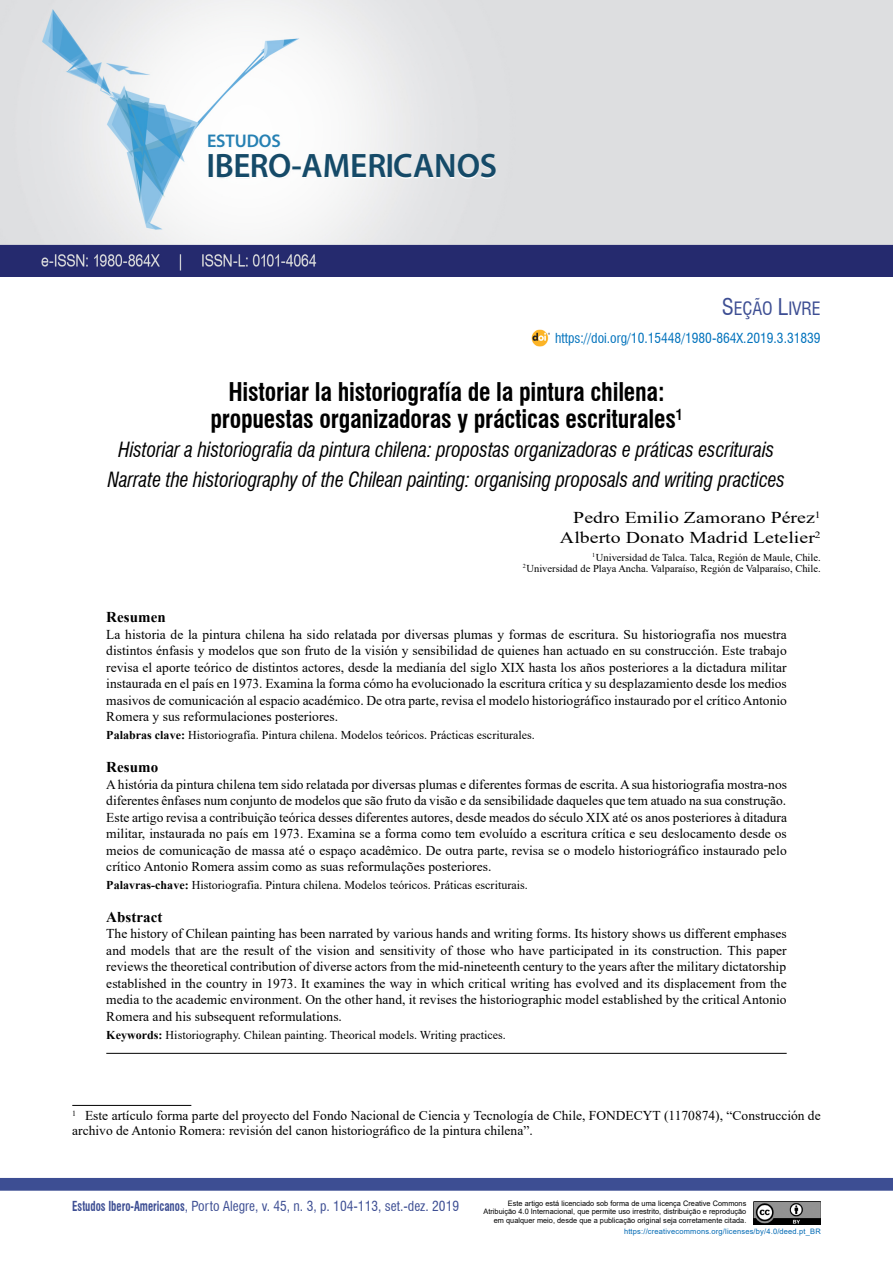
<style>
.page{position:relative;width:893px;height:1263px;background:#fff}
.page>*{position:absolute;margin:0;border:0;box-sizing:border-box;transform-origin:0 0}
.t1{font:600 34.05px "Myriad Pro";letter-spacing:-.005em;color:#154a68}
.t2{font:700 condensed 25.2px/27px "Swiss 721 BT";letter-spacing:-.01em;color:#000;text-align:center;scale:.95 1}
.t3{font:italic condensed 20.4px/29.5px "Swiss 721 BT";letter-spacing:-.01em;color:#000;text-align:center;scale:.95 1}
.t4{font:600 18.3px "Myriad Pro";letter-spacing:-.005em;color:#2580b3}
.t5{font:18px "Swiss 721 BT Roman Condensed SC800";letter-spacing:-.01em;color:#3d4e93}
.t6{font:16.5px/19.5px "Times New Roman";color:#000;text-align:right;scale:1.2 1}
.t7{font:700 15px "Times New Roman";letter-spacing:.005em;color:#000}
.t8{font:13.5px/16.5px "Times New Roman";color:#000;text-align:justify}
.t9{font:condensed 13.5px "Swiss 721 BT";color:#3d4e93}
.t10{font:condensed 13.5px "Swiss 721 BT";color:#0072bc}
.t11{font:12px "Times New Roman";color:#000}
.t12{font:10.5px/11.2px "Times New Roman";color:#000;text-align:right}
.t13{font:7.5px/8.2px "Arial";letter-spacing:.005em;color:#000;text-align:right}
.t14{font:7.5px "Arial";letter-spacing:.025em;color:#0069b4}
.s1{font-size:22.5px}
.s2{font-weight:700}
</style>
<div class="page">
<img style="left:531px;top:330px;width:19px;height:17px">
<img style="left:0;top:0;width:893px;height:276px">
<div style="left:1px;top:1179px;width:891px;height:11px;background:#3d4e93"></div>
<div style="left:0;top:1178px;width:893px;height:13px;border:2px solid #3d4e93"></div>
<img style="left:754px;top:1201px;width:66px;height:24px">
<hr style="left:106px;top:1053px;width:681px;height:1px;background:#000">
<hr style="left:72px;top:1105px;width:119px;height:1px;background:#000">
<h3 class="t4" style="left:207px;top:129px;width:75px">ESTUDOS</h3>
<h1 class="t1" style="left:207px;top:144px;width:292px">IBERO-AMERICANOS</h1>
<h3 class="t5" style="left:722px;top:297px;width:100px"><span class="s1">S</span>EÇÃO <span class="s1">L</span>IVRE</h3>
<p class="t10" style="left:555px;top:329px;width:267px">https://doi.org/10.15448/1980-864X.2019.3.31839</p>
<h2 class="t2" style="left:210px;top:378px;width:499px">Historiar la historiografía de la pintura chilena: propuestas organizadoras y prácticas escriturales<sup>1</sup></h2>
<h3 class="t3" style="left:108px;top:435px;width:714px">Historiar a historiografia da pintura chilena: propostas organizadoras e práticas escriturais<br>Narrate the historiography of the Chilean painting: organising proposals and writing practices</h3>
<p class="t6" style="left:560px;top:508px;width:219px">Pedro Emilio Zamorano Pérez<sup>1<br></sup>Alberto Donato Madrid Letelier<sup>2</sup></p>
<p class="t12" style="left:523px;top:551px;width:299px"><sup>1</sup>Universidad de Talca. Talca, Región de Maule, Chile.<br><sup>2</sup>Universidad de Playa Ancha. Valparaíso, Región de Valparaíso, Chile.</p>
<p class="t7" style="left:106px;top:606px;width:61px">Resumen</p>
<p class="t8" style="left:106px;top:626px;width:682px">La historia de la pintura chilena ha sido relatada por diversas plumas y formas de escritura. Su historiografía nos muestra distintos énfasis y modelos que son fruto de la visión y sensibilidad de quienes han actuado en su construcción. Este trabajo revisa el aporte teórico de distintos actores, desde la medianía del siglo XIX hasta los años posteriores a la dictadura militar instaurada en el país en 1973. Examina la forma cómo ha evolucionado la escritura crítica y su desplazamiento desde los medios masivos de comunicación al espacio académico. De otra parte, revisa el modelo historiográfico instaurado por el crítico Antonio Romera y sus reformulaciones posteriores.</p>
<p class="t11" style="left:106px;top:727px;width:430px"><span class="s2">Palabras clave:</span> Historiografía. Pintura chilena. Modelos teóricos. Prácticas escriturales.</p>
<p class="t7" style="left:106px;top:756px;width:53px">Resumo</p>
<p class="t8" style="left:106px;top:775px;width:682px">A história da pintura chilena tem sido relatada por diversas plumas e diferentes formas de escrita. A sua historiografia mostra-nos diferentes ênfases num conjunto de modelos que são fruto da visão e da sensibilidade daqueles que tem atuado na sua construção.<br>Este artigo revisa a contribuição teórica desses diferentes autores, desde meados do século XIX até os anos posteriores à ditadura militar, instaurada no país em 1973. Examina se a forma como tem evoluído a escritura crítica e seu deslocamento desde os meios de comunicação de massa até o espaço acadêmico. De outra parte, revisa se o modelo historiográfico instaurado pelo crítico Antonio Romera assim como as suas reformulações posteriores.</p>
<p class="t11" style="left:106px;top:876px;width:423px"><span class="s2">Palavras-chave:</span> Historiografia. Pintura chilena. Modelos teóricos. Práticas escriturais.</p>
<p class="t7" style="left:106px;top:906px;width:58px">Abstract</p>
<p class="t8" style="left:106px;top:925px;width:682px">The history of Chilean painting has been narrated by various hands and writing forms. Its history shows us different emphases and models that are the result of the vision and sensitivity of those who have participated in its construction. This paper reviews the theoretical contribution of diverse actors from the mid-nineteenth century to the years after the military dictatorship established in the country in 1973. It examines the way in which critical writing has evolved and its displacement from the media to the academic environment. On the other hand, it revises the historiographic model established by the critical Antonio Romera and his subsequent reformulations.</p>
<p class="t11" style="left:106px;top:1026px;width:401px"><span class="s2">Keywords:</span> Historiography. Chilean painting. Theorical models. Writing practices.</p>
<p class="t8" style="left:72px;top:1108px;width:750px;line-height:15px"><sup>1</sup> Este artículo forma parte del proyecto del Fondo Nacional de Ciencia y Tecnología de Chile, FONDECYT (1170874), “Construcción de archivo de Antonio Romera: revisión del canon historiográfico de la pintura chilena”.</p>
<p class="t9" style="left:72px;top:1198px;width:388px"><span class="s2">Estudos Ibero-Americanos</span>, Porto Alegre, v. 45, n. 3, p. 104-113, set.-dez. 2019</p>
<p class="t13" style="left:483px;top:1199px;width:264px">Este artigo está licenciado sob forma de uma licença Creative Commons<br>Atribuição 4.0 Internacional, que permite uso irrestrito, distribuição e reprodução em qualquer meio, desde que a publicação original seja corretamente citada.</p>
<p class="t14" style="left:624px;top:1226px;width:198px">https://creativecommons.org/licenses/by/4.0/deed.pt_BR</p>
</div>
